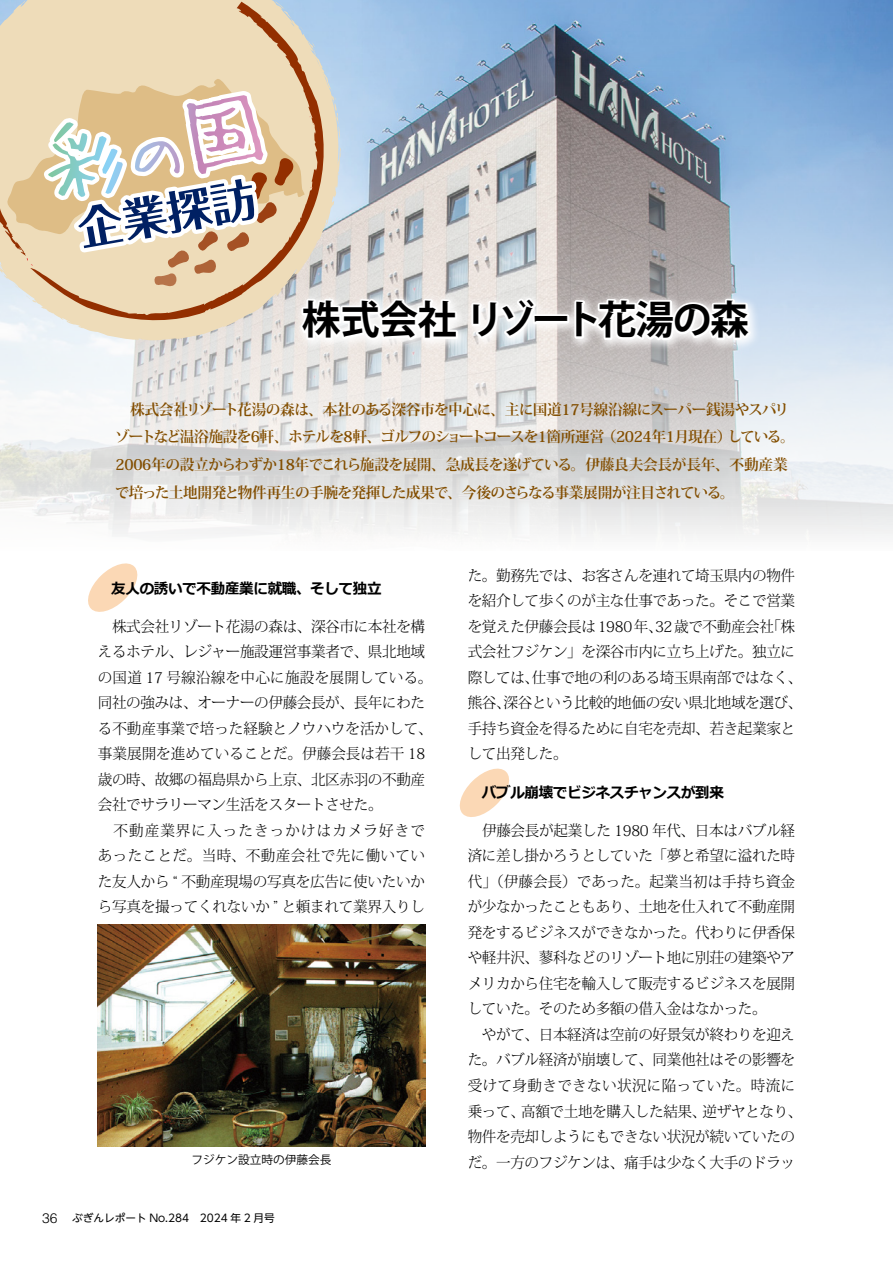
<style>
.page{position:relative;width:893px;height:1263px;background:#fff}
.page>*{position:absolute;margin:0;border:0;box-sizing:border-box;transform-origin:0 0}
.t1{font:700 39.3px "Koz Go Pr 6 N";letter-spacing:-.04em;color:#000}
.t2{font:300 14.85px/25.5px "Koz Min Pr 6 N";letter-spacing:-.025em;color:#000}
.t3{font:700 14.85px/27.6px "Koz Min Pr 6 N";letter-spacing:-.035em;color:#834e00}
.t4{font:700 14.85px "Meiryo";letter-spacing:-.025em;color:#000}
.t5{font:11.7px "Koz Go Pr 6 N";color:#000}
.t6{font:10.65px "UD Shin Go NT Pro";color:#000}
.s1{font-family:"Helvetica LT Std";font-weight:300;font-size:13.8px}
</style>
<div class="page">
<svg style="left:88px;top:563px;width:50px;height:49px"></svg>
<svg style="left:459px;top:768px;width:50px;height:49px"></svg>
<img style="left:0;top:0;width:893px;height:536px">
<div style="left:294px;top:291px;width:467px;height:60px;background:#fff;opacity:.9"></div>
<svg style="left:469px;top:294px;width:287px;height:50px"></svg>
<img style="left:98px;top:925px;width:327px;height:222px">
<svg style="left:0;top:0;width:460px;height:344px;background:#d5ccbe"></svg>
<h1 class="t1" style="left:302px;top:298px;width:449px">株式会社 リゾート花湯の森</h1>
<p class="t3" style="left:115px;top:396px;width:681px;text-indent:15px">株式会社リゾート花湯の森は、本社のある深谷市を中心に、主に国道17号線沿線にスーパー銭湯やスパリゾートなど温浴施設を6軒、ホテルを8軒、ゴルフのショートコースを1箇所運営（2024年1月現在）している。2006年の設立からわずか18年でこれら施設を展開、急成長を遂げている。伊藤良夫会長が長年、不動産業で培った土地開発と物件再生の手腕を発揮した成果で、今後のさらなる事業展開が注目されている。</p>
<p class="t4" style="left:111px;top:578px;width:272px">友人の誘いで不動産業に就職、そして独立</p>
<p class="t2" style="left:98px;top:614px;width:336px">　株式会社リゾート花湯の森は、深谷市に本社を構えるホテル、レジャー施設運営事業者で、県北地域の国道 17 号線沿線を中心に施設を展開している。同社の強みは、オーナーの伊藤会長が、長年にわたる不動産事業で培った経験とノウハウを活かして、事業展開を進めていることだ。伊藤会長は若干 18歳の時、故郷の福島県から上京、北区赤羽の不動産会社でサラリーマン生活をスタートさせた。<br>　不動産業界に入ったきっかけはカメラ好きであったことだ。当時、不動産会社で先に働いていた友人から “ 不動産現場の写真を広告に使いたいから写真を撮ってくれないか ” と頼まれて業界入りし</p>
<p class="t5" style="left:191px;top:1153px;width:142px">フジケン設立時の伊藤会長</p>
<p class="t6" style="left:42px;top:1210px;width:234px"><span class="s1">36</span> ぶぎんレポート No.284　2024 年 2 月号</p>
<p class="t2" style="left:468px;top:563px;width:336px">た。勤務先では、お客さんを連れて埼玉県内の物件を紹介して歩くのが主な仕事であった。そこで営業を覚えた伊藤会長は1980年、32歳で不動産会社「株式会社フジケン」を深谷市内に立ち上げた。独立に際しては、仕事で地の利のある埼玉県南部ではなく、熊谷、深谷という比較的地価の安い県北地域を選び、手持ち資金を得るために自宅を売却、若き起業家として出発した。</p>
<p class="t4" style="left:468px;top:782px;width:258px">　バブル崩壊でビジネスチャンスが到来</p>
<p class="t2" style="left:468px;top:818px;width:336px">　伊藤会長が起業した 1980 年代、日本はバブル経済に差し掛かろうとしていた「夢と希望に溢れた時代」（伊藤会長）であった。起業当初は手持ち資金が少なかったこともあり、土地を仕入れて不動産開発をするビジネスができなかった。代わりに伊香保や軽井沢、蓼科などのリゾート地に別荘の建築やアメリカから住宅を輸入して販売するビジネスを展開していた。そのため多額の借入金はなかった。　<br>　やがて、日本経済は空前の好景気が終わりを迎えた。バブル経済が崩壊して、同業他社はその影響を受けて身動きできない状況に陥っていた。時流に乗って、高額で土地を購入した結果、逆ザヤとなり、物件を売却しようにもできない状況が続いていたのだ。一方のフジケンは、痛手は少なく大手のドラッ</p>
</div>
